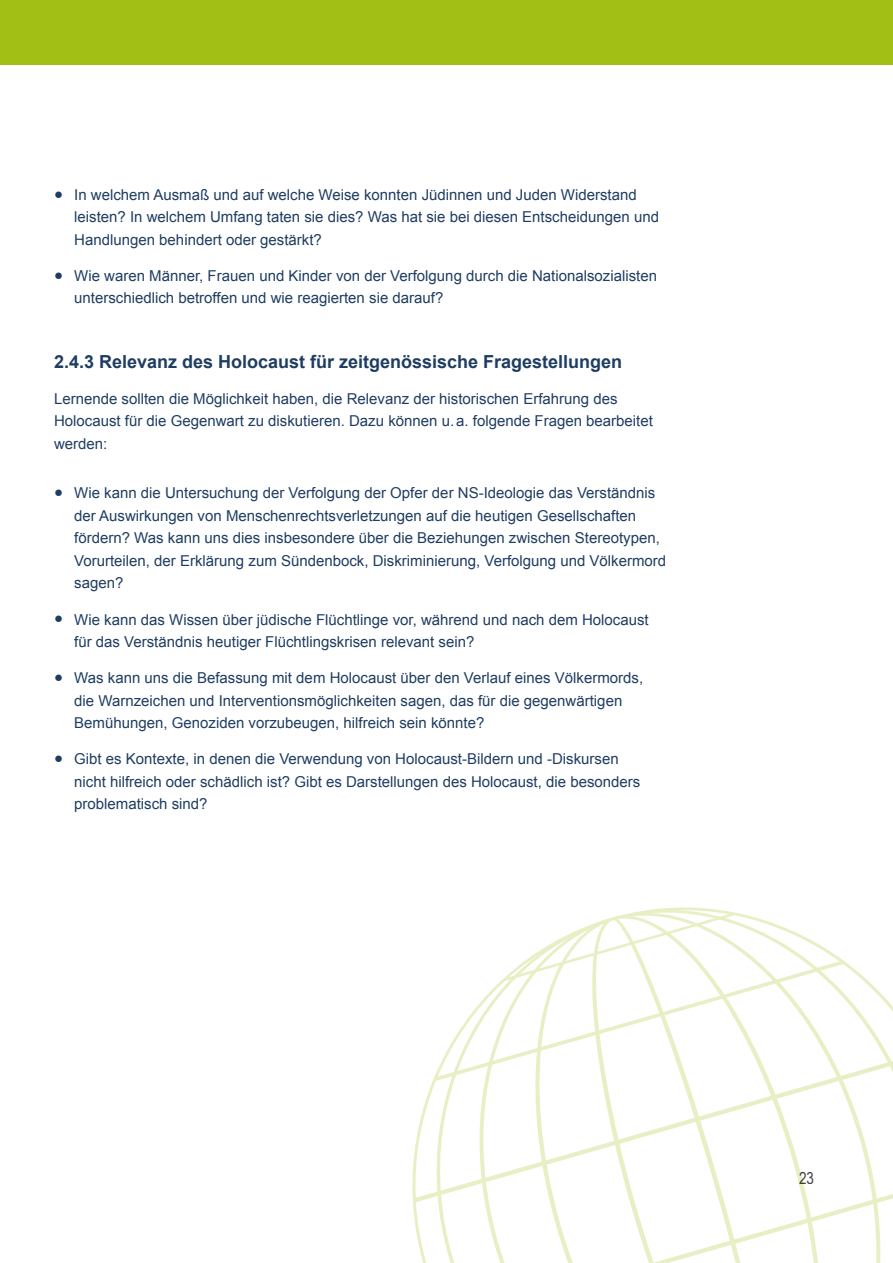
<style>
.page{position:relative;width:893px;height:1263px;background:#fff}
.page>*{position:absolute;margin:0;border:0;box-sizing:border-box;transform-origin:0 0}
.t1{font:700 18px "Arial";color:#1f3d62}
.t2{font:16.5px "Arial Narrow";color:#000}
.t3{font:15px/22.5px "Arial";color:#1f3d62}
</style>
<div class="page">
<div style="left:0;top:0;width:893px;height:65px;background:#a2bf16"></div>
<svg style="left:611px;top:913px;width:282px;height:350px"></svg>
<svg style="left:412px;top:1076px;width:23px;height:187px"></svg>
<svg style="left:435px;top:1007px;width:42px;height:256px"></svg>
<svg style="left:477px;top:918px;width:290px;height:345px"></svg>
<p class="t3" style="left:74px;top:184px;width:586px;text-indent:-20px">● In welchem Ausmaß und auf welche Weise konnten Jüdinnen und Juden Widerstand leisten? In welchem Umfang taten sie dies? Was hat sie bei diesen Entscheidungen und<br>Handlungen behindert oder gestärkt?</p>
<p class="t3" style="left:74px;top:265px;width:584px;text-indent:-20px">● Wie waren Männer, Frauen und Kinder von der Verfolgung durch die Nationalsozialisten unterschiedlich betroffen und wie reagierten sie darauf?</p>
<p class="t1" style="left:54px;top:350px;width:570px">2.4.3 Relevanz des Holocaust für zeitgenössische Fragestellungen</p>
<p class="t3" style="left:54px;top:388px;width:600px">Lernende sollten die Möglichkeit haben, die Relevanz der historischen Erfahrung des<br>Holocaust für die Gegenwart zu diskutieren. Dazu können u.a. folgende Fragen bearbeitet werden:</p>
<p class="t3" style="left:74px;top:482px;width:593px;text-indent:-20px">● Wie kann die Untersuchung der Verfolgung der Opfer der NS-Ideologie das Verständnis der Auswirkungen von Menschenrechtsverletzungen auf die heutigen Gesellschaften fördern? Was kann uns dies insbesondere über die Beziehungen zwischen Stereotypen, Vorurteilen, der Erklärung zum Sündenbock, Diskriminierung, Verfolgung und Völkermord sagen?</p>
<p class="t3" style="left:74px;top:608px;width:576px;text-indent:-20px">● Wie kann das Wissen über jüdische Flüchtlinge vor, während und nach dem Holocaust für das Verständnis heutiger Flüchtlingskrisen relevant sein?</p>
<p class="t3" style="left:74px;top:667px;width:570px;text-indent:-20px">● Was kann uns die Befassung mit dem Holocaust über den Verlauf eines Völkermords, die Warnzeichen und Interventionsmöglichkeiten sagen, das für die gegenwärtigen<br>Bemühungen, Genoziden vorzubeugen, hilfreich sein könnte?</p>
<p class="t3" style="left:74px;top:748px;width:568px;text-indent:-20px">● Gibt es Kontexte, in denen die Verwendung von Holocaust-Bildern und -Diskursen nicht hilfreich oder schädlich ist? Gibt es Darstellungen des Holocaust, die besonders problematisch sind?</p>
<p class="t2" style="left:799px;top:1166px;width:17px">23</p>
</div>
